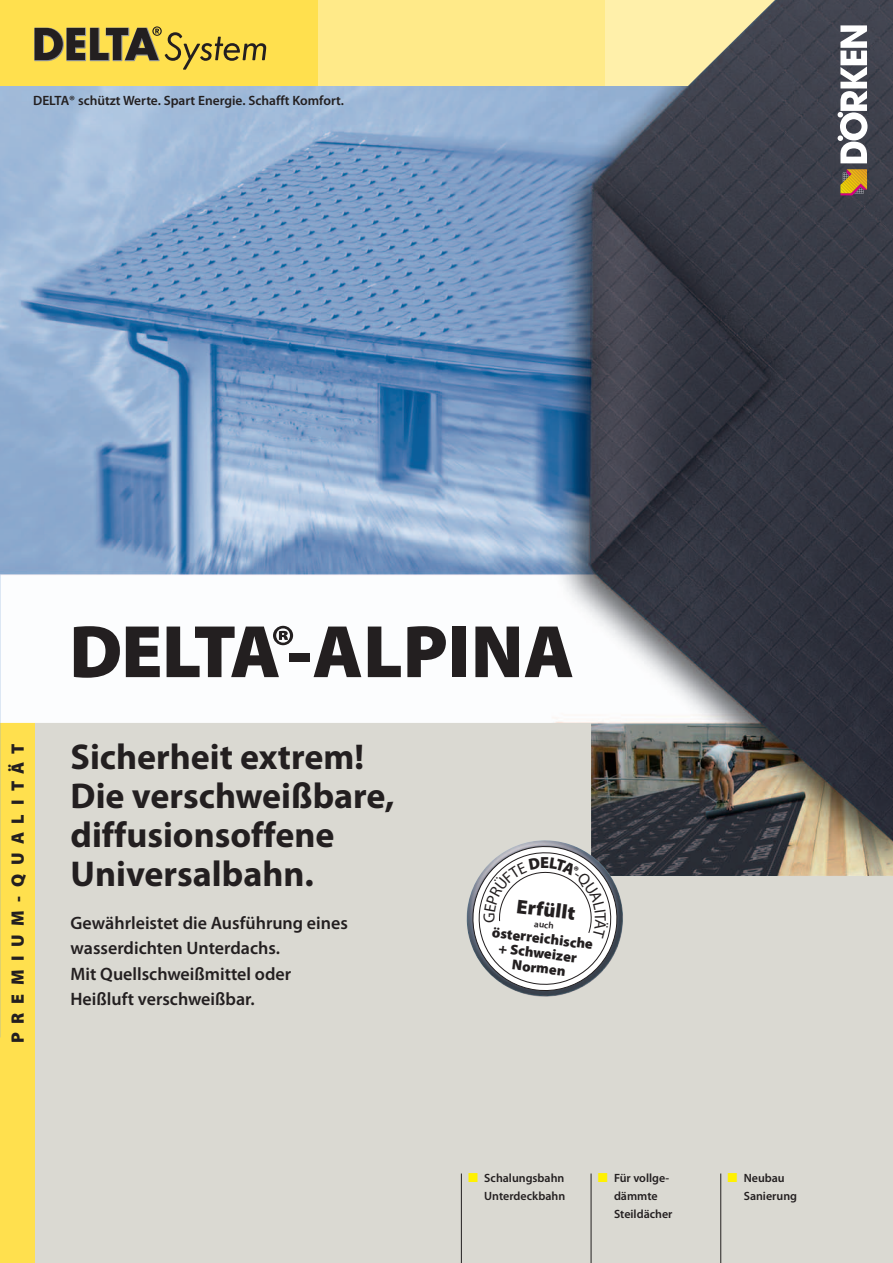
<style>
.page{position:relative;width:893px;height:1263px;background:#fff}
.page>*{position:absolute;margin:0;border:0;box-sizing:border-box;transform-origin:0 0}
.t1{font:900 75px "Delta Myriad Pro";letter-spacing:-.035em;color:#231f20}
.t2{font:700 36px/39px "Myriad Pro Doerken";color:#231f20}
.t3{font:900 19.95px "Myriad Pro Doerken";color:#231f20}
.t4{font:600 18px/25.5px "Myriad Pro Doerken";color:#231f20}
.t5{font:900 18px "Myriad Pro Doerken";letter-spacing:.48em;color:#231f20}
.t6{font:900 16.2px "Delta Myriad Pro";color:#231f20}
.t7{font:900 14.4px/14.9px "Myriad Pro Doerken";color:#231f20;text-align:center}
.t8{font:600 13.5px "Myriad Pro Doerken";color:#231f20}
.t9{font:600 12px/18px "Myriad Pro Doerken";color:#231f20}
.t10{font:600 9.3px "Myriad Pro Doerken";color:#231f20}
.s1{font-family:"Myriad Pro Doerken"}
.s2{color:#fff101}
</style>
<div class="page">
<div style="left:0;top:723px;width:893px;height:540px;background:#dad9d2"></div>
<hr style="left:461px;top:1173px;width:1px;height:90px;background:#231f20">
<hr style="left:591px;top:1173px;width:1px;height:90px;background:#231f20">
<hr style="left:720px;top:1173px;width:1px;height:90px;background:#231f20">
<div style="left:0;top:723px;width:34px;height:540px;background:#ffe04e"></div>
<img style="left:0;top:85px;width:893px;height:791px">
<div style="left:0;top:0;width:319px;height:85px;background:#ffe04e"></div>
<div style="left:319px;top:0;width:287px;height:85px;background:#ffea89"></div>
<img style="left:589px;top:0;width:304px;height:841px">
<svg style="left:837px;top:25px;width:30px;height:138px"></svg>
<svg style="left:840px;top:169px;width:27px;height:26px"></svg>
<svg style="left:34px;top:26px;width:232px;height:44px"></svg>
<img style="left:462px;top:840px;width:166px;height:36px">
<svg style="left:464px;top:837px;width:162px;height:160px"></svg>
<p class="t8" style="left:33px;top:92px;width:312px">DELTA® schützt Werte. Spart Energie. Schafft Komfort.</p>
<p class="t5" style="left:6px;top:1043px;width:300px;rotate:-90deg">PREMIUM-QUALITÄT</p>
<h1 class="t1" style="left:69px;top:602px;width:506px">DELTA®-<span class="s1">ALPINA</span></h1>
<h2 class="t2" style="left:71px;top:736px;width:325px">Sicherheit extrem!<br>Die verschweißbare, diffusionsoffene<br>Universalbahn.</h2>
<p class="t4" style="left:71px;top:909px;width:279px">Gewährleistet die Ausführung eines wasserdichten Unterdachs.<br>Mit Quellschweißmittel oder<br>Heißluft verschweißbar.</p>
<p class="t6" style="left:540px;top:852px;width:10px">E</p>
<p class="t3" style="left:518px;top:893px;width:60px;rotate:7deg">Erfüllt</p>
<p class="t10" style="left:535px;top:918px;width:21px;rotate:7deg">auch</p>
<p class="t7" style="left:493px;top:924px;width:103px;rotate:7deg">österreichische + Schweizer<br>Normen</p>
<p class="t9" style="left:468px;top:1168px;width:99px;text-align:right"><span class="s2">■</span> Schalungsbahn<br>Unterdeckbahn</p>
<p class="t9" style="left:614px;top:1168px;width:60px;text-indent:-16px"><span class="s2">■</span> Für vollge&shy;dämmte<br>Steildächer</p>
<p class="t9" style="left:744px;top:1168px;width:55px;text-indent:-16px"><span class="s2">■</span> Neubau<br>Sanierung</p>
</div>
